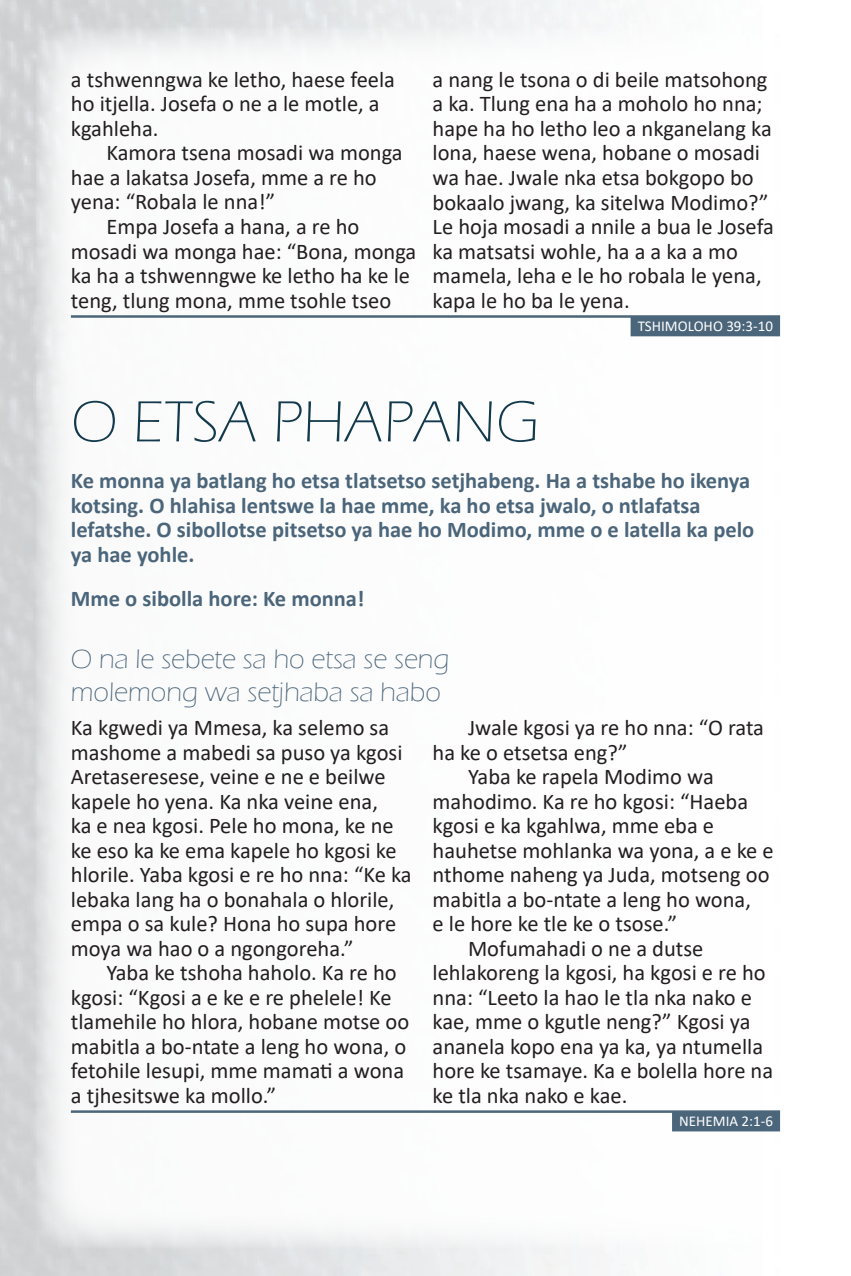
<style>
.page{position:relative;width:851px;height:1276px;background:#fff}
.page>*{position:absolute;margin:0;border:0;box-sizing:border-box;transform-origin:0 0}
.t1{font:300 60px "Eras ITC";color:#133a4c}
.t2{font:300 27.5px/33px "Eras ITC";color:#4b657a}
.t3{font:22.5px/24.5px "Calibri";color:#231f20}
.t4{font:700 22.5px/24.5px "Calibri";color:#4b657a}
.t5{font:15px "Calibri";color:#fff}
</style>
<div class="page">
<hr style="left:71px;top:315px;width:709px;height:3px;background:#4b657a">
<div style="left:630px;top:316px;width:150px;height:20px;background:#4b657a"></div>
<hr style="left:71px;top:1110px;width:709px;height:3px;background:#4b657a">
<div style="left:672px;top:1111px;width:108px;height:20px;background:#4b657a"></div>
<p class="t3" style="left:71px;top:67px;width:325px">a tshwenngwa ke letho, haese feela ho itjella. Josefa o ne a le motle, a kgahleha.</p>
<p class="t3" style="left:106px;top:140px;width:298px">Kamora tsena mosadi wa monga</p>
<p class="t3" style="left:71px;top:165px;width:307px">hae a lakatsa Josefa, mme a re ho</p>
<p class="t3" style="left:71px;top:189px;width:206px">yena: “Robala le nna!”</p>
<p class="t3" style="left:106px;top:214px;width:254px">Empa Josefa a hana, a re ho</p>
<p class="t3" style="left:71px;top:238px;width:347px">mosadi wa monga hae: “Bona, monga</p>
<p class="t3" style="left:71px;top:263px;width:340px">ka ha a tshwenngwe ke letho ha ke le</p>
<p class="t3" style="left:71px;top:287px;width:322px">teng, tlung mona, mme tsohle tseo</p>
<p class="t3" style="left:432px;top:67px;width:343px">a nang le tsona o di beile matsohong a ka. Tlung ena ha a moholo ho nna; hape ha ho letho leo a nkganelang ka lona, haese wena, hobane o mosadi wa hae. Jwale nka etsa bokgopo bo bokaalo jwang, ka sitelwa Modimo?”<br>Le hoja mosadi a nnile a bua le Josefa ka matsatsi wohle, ha a a ka a mo mamela, leha e le ho robala le yena, kapa le ho ba le yena.</p>
<p class="t5" style="left:637px;top:315px;width:137px">TSHIMOLOHO 39:3-10</p>
<h1 class="t1" style="left:71px;top:388px;width:470px">O ETSA PHAPANG</h1>
<p class="t4" style="left:71px;top:468px;width:685px">Ke monna ya batlang ho etsa tlatsetso setjhabeng. Ha a tshabe ho ikenya kotsing. O hlahisa lentswe la hae mme, ka ho etsa jwalo, o ntlafatsa lefatshe. O sibollotse pitsetso ya hae ho Modimo, mme o e latella ka pelo ya hae yohle.</p>
<p class="t4" style="left:71px;top:586px;width:295px">Mme o sibolla hore: Ke monna!</p>
<p class="t2" style="left:71px;top:643px;width:380px">O na le sebete sa ho etsa se seng molemong wa setjhaba sa habo</p>
<p class="t3" style="left:71px;top:714px;width:342px">Ka kgwedi ya Mmesa, ka selemo sa mashome a mabedi sa puso ya kgosi<br>Aretaseresese, veine e ne e beilwe kapele ho yena. Ka nka veine ena,<br>ka e nea kgosi. Pele ho mona, ke ne ke eso ka ke ema kapele ho kgosi ke hlorile. Yaba kgosi e re ho nna: “Ke ka lebaka lang ha o bonahala o hlorile, empa o sa kule? Hona ho supa hore moya wa hao o a ngongoreha.”</p>
<p class="t3" style="left:71px;top:960px;width:340px;text-indent:35px">Yaba ke tshoha haholo. Ka re ho kgosi: “Kgosi a e ke e re phelele! Ke tlamehile ho hlora, hobane motse oo mabitla a bo-ntate a leng ho wona, o fetohile lesupi, mme mamati a wona a tjhesitswe ka mollo.”</p>
<p class="t3" style="left:468px;top:715px;width:297px">Jwale kgosi ya re ho nna: “O rata</p>
<p class="t3" style="left:432px;top:739px;width:196px">ha ke o etsetsa eng?”</p>
<p class="t3" style="left:468px;top:764px;width:247px">Yaba ke rapela Modimo wa</p>
<p class="t3" style="left:432px;top:788px;width:317px">mahodimo. Ka re ho kgosi: “Haeba</p>
<p class="t3" style="left:432px;top:813px;width:283px">kgosi e ka kgahlwa, mme eba e</p>
<p class="t3" style="left:432px;top:837px;width:342px">hauhetse mohlanka wa yona, a e ke e</p>
<p class="t3" style="left:432px;top:862px;width:338px">nthome naheng ya Juda, motseng oo</p>
<p class="t3" style="left:432px;top:886px;width:320px">mabitla a bo-ntate a leng ho wona,</p>
<p class="t3" style="left:432px;top:911px;width:246px">e le hore ke tle ke o tsose.”</p>
<p class="t3" style="left:468px;top:935px;width:237px">Mofumahadi o ne a dutse</p>
<p class="t3" style="left:432px;top:960px;width:334px">lehlakoreng la kgosi, ha kgosi e re ho</p>
<p class="t3" style="left:432px;top:984px;width:321px">nna: “Leeto la hao le tla nka nako e</p>
<p class="t3" style="left:432px;top:1009px;width:319px">kae, mme o kgutle neng?” Kgosi ya</p>
<p class="t3" style="left:432px;top:1033px;width:332px">ananela kopo ena ya ka, ya ntumella</p>
<p class="t3" style="left:432px;top:1058px;width:342px">hore ke tsamaye. Ka e bolella hore na</p>
<p class="t3" style="left:432px;top:1082px;width:196px">ke tla nka nako e kae.</p>
<p class="t5" style="left:679px;top:1110px;width:95px">NEHEMIA 2:1-6</p>
</div>
